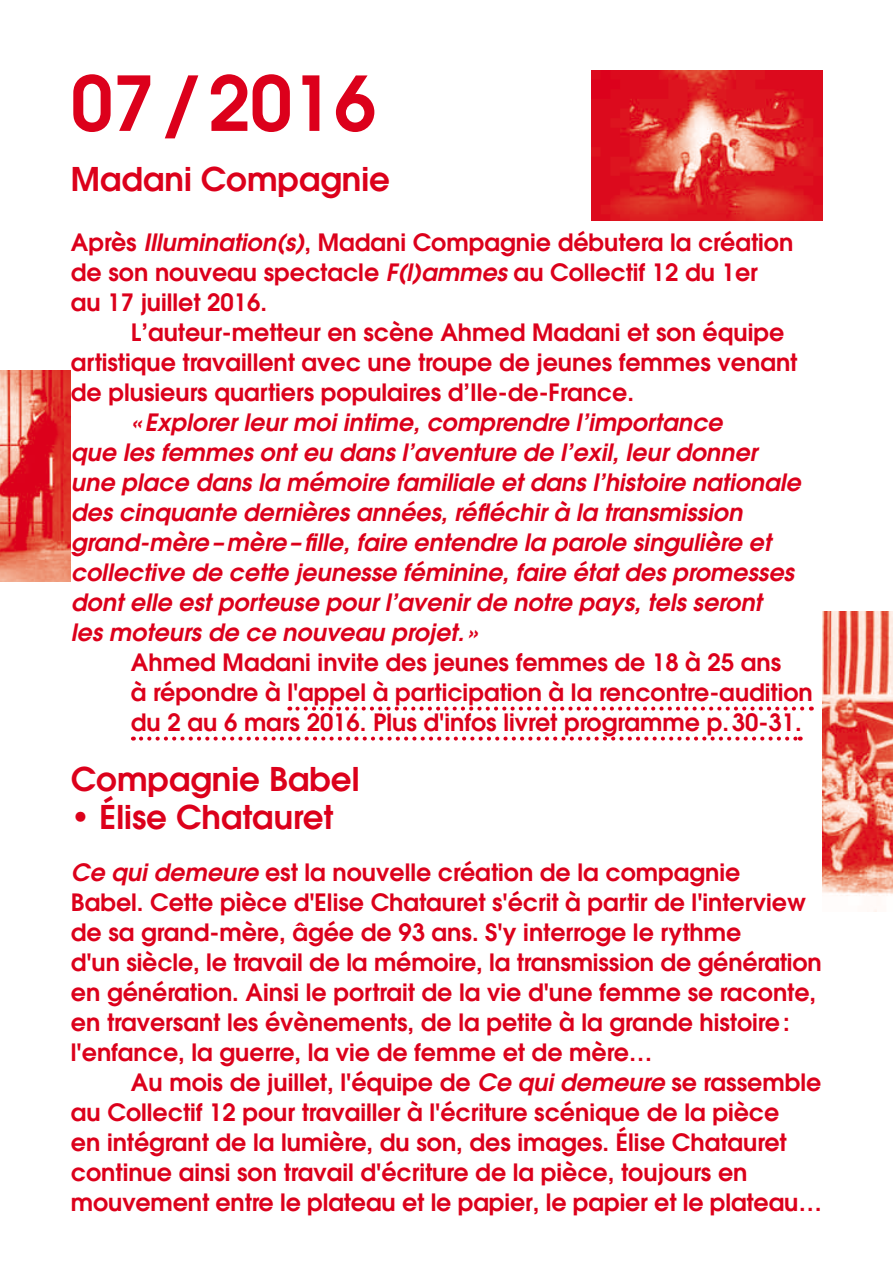
<style>
.page{position:relative;width:893px;height:1276px;background:#fff}
.page>*{position:absolute;margin:0;border:0;box-sizing:border-box;transform-origin:0 0}
.t1{font:600 75px "ITC Avant Garde Pro";color:#dc001b}
.t2{font:600 32.5px "ITC Avant Garde Pro";color:#dc001b}
.t3{font:600 23.75px/30px "ITC Avant Garde Pro";color:#dc001b}
.t4{font:italic 600 23.75px/30px "ITC Avant Garde Pro";color:#dc001b}
.s1{font-style:italic}
</style>
<div class="page">
<img style="left:592px;top:71px;width:230px;height:150px">
<img style="left:0;top:371px;width:71px;height:210px">
<svg style="left:297px;top:706px;width:515px;height:4px"></svg>
<svg style="left:141px;top:736px;width:660px;height:4px"></svg>
<img style="left:822px;top:611px;width:71px;height:300px">
<h1 class="t1" style="left:71px;top:54px;width:307px">07/2016</h1>
<h2 class="t2" style="left:71px;top:158px;width:321px">Madani Compagnie</h2>
<p class="t3" style="left:71px;top:227px;width:724px">Après <span class="s1">Illumination(s)</span>, Madani Compagnie débutera la création de son nouveau spectacle <span class="s1">F(l)ammes</span> au Collectif 12 du 1er au 17 juillet 2016.</p>
<p class="t3" style="left:71px;top:317px;width:728px;text-indent:60px">L’auteur-metteur en scène Ahmed Madani et son équipe artistique travaillent avec une troupe de jeunes femmes venant de plusieurs quartiers populaires d’Ile-de-France.</p>
<p class="t4" style="left:71px;top:407px;width:731px;text-indent:60px">«Explorer leur moi intime, comprendre l’importance<br>que les femmes ont eu dans l’aventure de l’exil, leur donner une place dans la mémoire familiale et dans l’histoire nationale des cinquante dernières années, réfléchir à la transmission grand-mère–mère–fille, faire entendre la parole singulière et collective de cette jeunesse féminine, faire état des promesses dont elle est porteuse pour l’avenir de notre pays, tels seront<br>les moteurs de ce nouveau projet. »</p>
<p class="t3" style="left:131px;top:647px;width:683px">Ahmed Madani invite des jeunes femmes de 18 à 25 ans<br>à répondre à l'appel à participation à la rencontre-audition du 2 au 6 mars 2016. Plus d'infos livret programme p.30-31.</p>
<h2 class="t2" style="left:71px;top:758px;width:290px">Compagnie Babel</h2>
<h2 class="t2" style="left:71px;top:795px;width:264px">• Élise Chatauret</h2>
<p class="t3" style="left:71px;top:857px;width:752px"><span class="s1">Ce qui demeure</span> est la nouvelle création de la compagnie<br>Babel. Cette pièce d'Elise Chatauret s'écrit à partir de l'interview de sa grand-mère, âgée de 93 ans. S'y interroge le rythme<br>d'un siècle, le travail de la mémoire, la transmission de génération en génération. Ainsi le portrait de la vie d'une femme se raconte, en traversant les évènements, de la petite à la grande histoire: l'enfance, la guerre, la vie de femme et de mère…</p>
<p class="t3" style="left:71px;top:1067px;width:753px;text-indent:60px">Au mois de juillet, l'équipe de <span class="s1">Ce qui demeure</span> se rassemble au Collectif 12 pour travailler à l'écriture scénique de la pièce<br>en intégrant de la lumière, du son, des images. Élise Chatauret continue ainsi son travail d'écriture de la pièce, toujours en mouvement entre le plateau et le papier, le papier et le plateau…</p>
</div>
